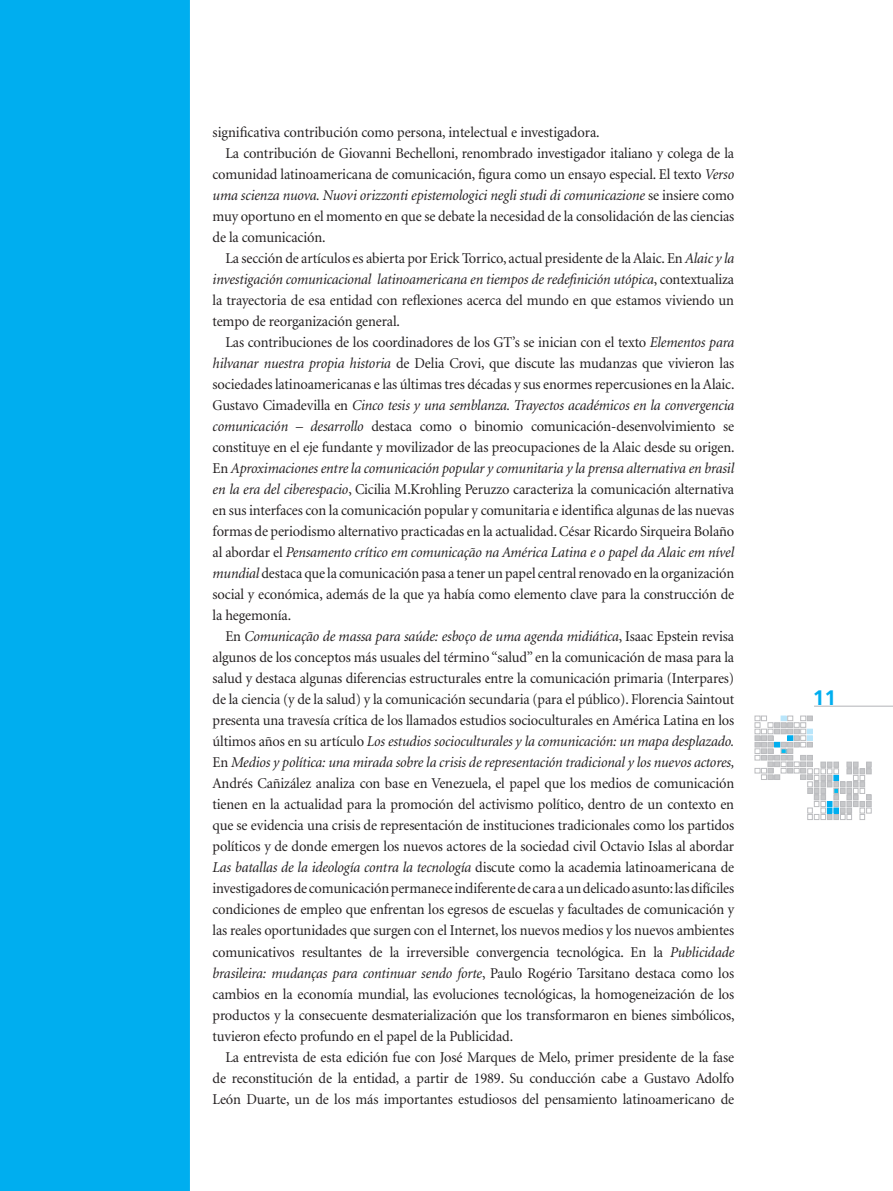
<style>
.page{position:relative;width:893px;height:1191px;background:#fff}
.page>*{position:absolute;margin:0;border:0;box-sizing:border-box;transform-origin:0 0}
.t1{font:700 21px "Frutiger";color:#00aeef}
.t2{font:15px "Minion";letter-spacing:-.01em;color:#231f20;scale:.96 1}
.t3{font:italic 15px "Minion";letter-spacing:-.01em;color:#231f20;scale:.96 1}
.s1{font-style:italic}
.s2{font-style:normal}
</style>
<div class="page">
<hr style="left:814px;top:706px;width:79px;height:1px;background:#b2b3b7">
<svg style="left:755px;top:716px;width:116px;height:103px"></svg>
<div style="left:0;top:0;width:190px;height:1191px;background:#00aeef"></div>
<p class="t2" style="left:213px;top:125px;width:405px">significativa contribución como persona, intelectual e investigadora.</p>
<p class="t2" style="left:225px;top:146px;width:532px">La contribución de Giovanni Bechelloni, renombrado investigador italiano y colega de la</p>
<p class="t2" style="left:213px;top:167px;width:545px">comunidad latinoamericana de comunicación, figura como un ensayo especial. El texto <span class="s1">Verso</span></p>
<p class="t3" style="left:213px;top:188px;width:545px">uma scienza nuova. Nuovi orizzonti epistemologici negli studi di comunicazione <span class="s2">se insiere como</span></p>
<p class="t2" style="left:213px;top:209px;width:545px">muy oportuno en el momento en que se debate la necesidad de la consolidación de las ciencias</p>
<p class="t2" style="left:213px;top:230px;width:119px">de la comunicación.</p>
<p class="t2" style="left:225px;top:251px;width:532px">La sección de artículos es abierta por Erick Torrico, actual presidente de la Alaic. En <span class="s1">Alaic y la</span></p>
<p class="t3" style="left:213px;top:272px;width:545px">investigación comunicacional latinoamericana en tiempos de redefinición utópica<span class="s2">, contextualiza</span></p>
<p class="t2" style="left:213px;top:293px;width:545px">la trayectoria de esa entidad con reflexiones acerca del mundo en que estamos viviendo un</p>
<p class="t2" style="left:213px;top:314px;width:197px">tempo de reorganización general.</p>
<p class="t2" style="left:225px;top:335px;width:532px">Las contribuciones de los coordinadores de los GT’s se inician con el texto <span class="s1">Elementos para</span></p>
<p class="t2" style="left:213px;top:356px;width:545px"><span class="s1">hilvanar nuestra propia historia</span> de Delia Crovi, que discute las mudanzas que vivieron las</p>
<p class="t2" style="left:213px;top:377px;width:545px">sociedades latinoamericanas e las últimas tres décadas y sus enormes repercusiones en la Alaic.</p>
<p class="t3" style="left:213px;top:398px;width:545px"><span class="s2">Gustavo Cimadevilla en</span> Cinco tesis y una semblanza. Trayectos académicos en la convergencia</p>
<p class="t2" style="left:213px;top:419px;width:545px"><span class="s1">comunicación – desarrollo</span> destaca como o binomio comunicación-desenvolvimiento se</p>
<p class="t2" style="left:213px;top:440px;width:545px">constituye en el eje fundante y movilizador de las preocupaciones de la Alaic desde su origen.</p>
<p class="t3" style="left:213px;top:461px;width:545px"><span class="s2">En</span> Aproximaciones entre la comunicación popular y comunitaria y la prensa alternativa en brasil</p>
<p class="t2" style="left:213px;top:482px;width:545px"><span class="s1">en la era del ciberespacio</span>, Cicilia M.Krohling Peruzzo caracteriza la comunicación alternativa</p>
<p class="t2" style="left:213px;top:503px;width:545px">en sus interfaces con la comunicación popular y comunitaria e identifica algunas de las nuevas</p>
<p class="t2" style="left:213px;top:524px;width:545px">formas de periodismo alternativo practicadas en la actualidad. César Ricardo Sirqueira Bolaño</p>
<p class="t3" style="left:213px;top:545px;width:545px"><span class="s2">al abordar el</span> Pensamento crítico em comunicação na América Latina e o papel da Alaic em nível</p>
<p class="t2" style="left:213px;top:566px;width:545px"><span class="s1">mundial</span> destaca que la comunicación pasa a tener un papel central renovado en la organización</p>
<p class="t2" style="left:213px;top:587px;width:545px">social y económica, además de la que ya había como elemento clave para la construcción de</p>
<p class="t2" style="left:213px;top:608px;width:83px">la hegemonía.</p>
<p class="t3" style="left:225px;top:629px;width:532px"><span class="s2">En</span> Comunicação de massa para saúde: esboço de uma agenda midiática<span class="s2">, Isaac Epstein revisa</span></p>
<p class="t2" style="left:213px;top:650px;width:545px">algunos de los conceptos más usuales del término “salud” en la comunicación de masa para la</p>
<p class="t2" style="left:213px;top:671px;width:545px">salud y destaca algunas diferencias estructurales entre la comunicación primaria (Interpares)</p>
<p class="t2" style="left:213px;top:692px;width:545px">de la ciencia (y de la salud) y la comunicación secundaria (para el público). Florencia Saintout</p>
<p class="t2" style="left:213px;top:713px;width:545px">presenta una travesía crítica de los llamados estudios socioculturales en América Latina en los</p>
<p class="t3" style="left:213px;top:734px;width:545px"><span class="s2">últimos años en su artículo</span> Los estudios socioculturales y la comunicación: un mapa desplazado.</p>
<p class="t3" style="left:213px;top:755px;width:545px"><span class="s2">En</span> Medios y política: una mirada sobre la crisis de representación tradicional y los nuevos actores,</p>
<p class="t2" style="left:213px;top:776px;width:545px">Andrés Cañizález analiza con base en Venezuela, el papel que los medios de comunicación</p>
<p class="t2" style="left:213px;top:797px;width:545px">tienen en la actualidad para la promoción del activismo político, dentro de un contexto en</p>
<p class="t2" style="left:213px;top:818px;width:545px">que se evidencia una crisis de representación de instituciones tradicionales como los partidos</p>
<p class="t2" style="left:213px;top:839px;width:545px">políticos y de donde emergen los nuevos actores de la sociedad civil Octavio Islas al abordar</p>
<p class="t3" style="left:213px;top:860px;width:545px">Las batallas de la ideología contra la tecnología <span class="s2">discute como la academia latinoamericana de</span></p>
<p class="t2" style="left:213px;top:881px;width:545px">investigadores de comunicación permanece indiferente de cara a un delicado asunto: las difíciles</p>
<p class="t2" style="left:213px;top:902px;width:545px">condiciones de empleo que enfrentan los egresos de escuelas y facultades de comunicación y</p>
<p class="t2" style="left:213px;top:923px;width:545px">las reales oportunidades que surgen con el Internet, los nuevos medios y los nuevos ambientes</p>
<p class="t2" style="left:213px;top:944px;width:545px">comunicativos resultantes de la irreversible convergencia tecnológica. En la <span class="s1">Publicidade</span></p>
<p class="t3" style="left:213px;top:965px;width:545px">brasileira: mudanças para continuar sendo forte<span class="s2">, Paulo Rogério Tarsitano destaca como los</span></p>
<p class="t2" style="left:213px;top:986px;width:545px">cambios en la economía mundial, las evoluciones tecnológicas, la homogeneización de los</p>
<p class="t2" style="left:213px;top:1007px;width:545px">productos y la consecuente desmaterialización que los transformaron en bienes simbólicos,</p>
<p class="t2" style="left:213px;top:1028px;width:315px">tuvieron efecto profundo en el papel de la Publicidad.</p>
<p class="t2" style="left:225px;top:1049px;width:531px">La entrevista de esta edición fue con José Marques de Melo, primer presidente de la fase</p>
<p class="t2" style="left:213px;top:1070px;width:545px">de reconstitución de la entidad, a partir de 1989. Su conducción cabe a Gustavo Adolfo</p>
<p class="t2" style="left:213px;top:1091px;width:545px">León Duarte, un de los más importantes estudiosos del pensamiento latinoamericano de</p>
<h1 class="t1" style="left:813px;top:686px;width:25px">11</h1>
</div>
